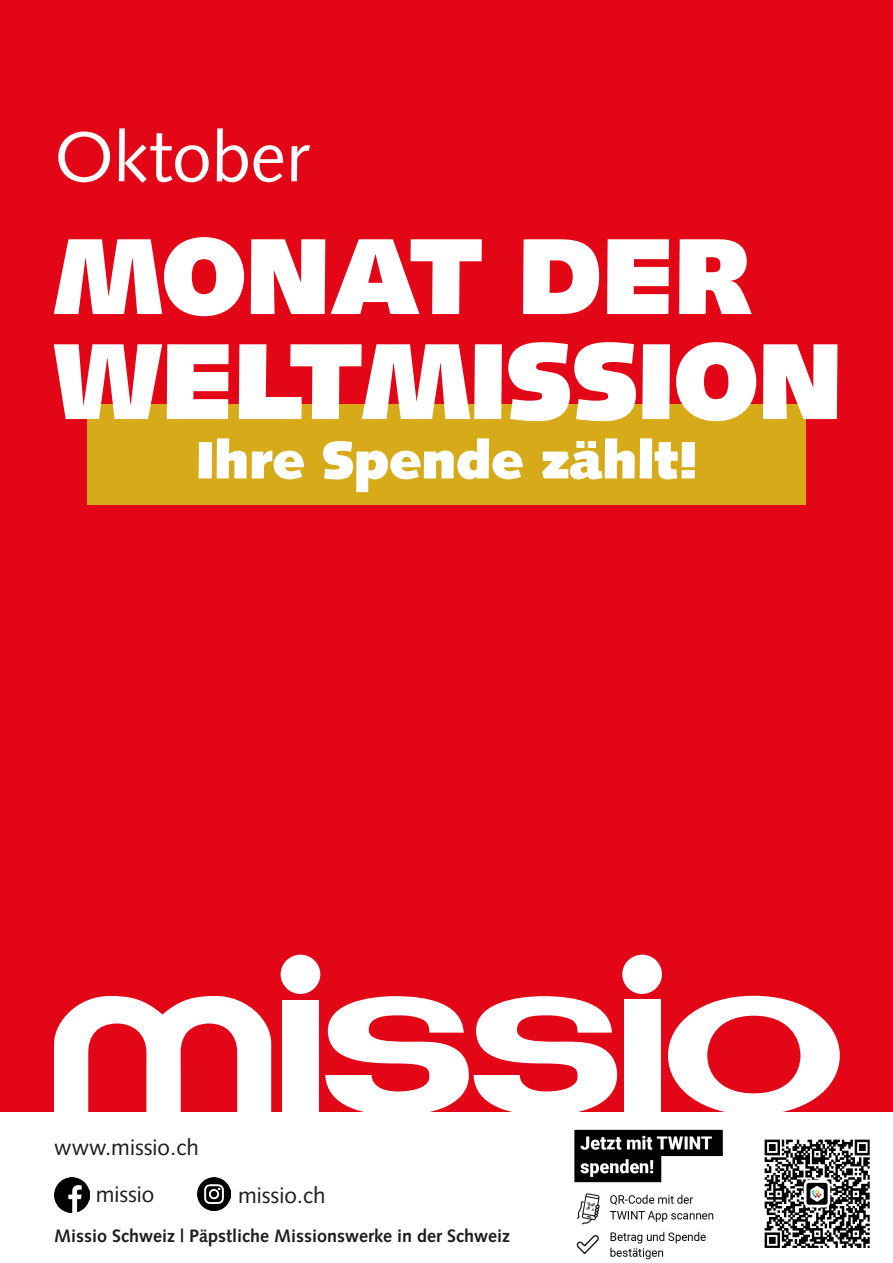
<style>
.page{position:relative;width:893px;height:1263px;background:#e30617}
.page>*{position:absolute;margin:0;border:0;box-sizing:border-box;transform-origin:0 0}
.t1{font:900 108px "Syntax LT Std";color:#fff}
.t2{font:70.5px "Syntax LT Std";color:#fff}
.t3{font:900 52.5px "Syntax LT Std";color:#fff}
.t4{font:22.5px "Syntax LT Std";color:#1d1d1b}
.t5{font:700 18px "Syntax LT Std";color:#1d1d1b}
</style>
<div class="page">
<div style="left:0;top:1112px;width:893px;height:151px;background:#fff"></div>
<div style="left:87px;top:404px;width:719px;height:100px;background:#d7aa1a"></div>
<div style="left:282px;top:1000px;width:37px;height:113px;background:#fff"></div>
<svg style="left:325px;top:996px;width:292px;height:116px"></svg>
<svg style="left:668px;top:996px;width:172px;height:116px"></svg>
<div style="left:281px;top:955px;width:39px;height:39px;background:#fff;border-radius:50%"></div>
<div style="left:622px;top:955px;width:40px;height:39px;background:#fff;border-radius:50%"></div>
<div style="left:624px;top:999px;width:37px;height:113px;background:#fff"></div>
<svg style="left:54px;top:996px;width:217px;height:116px"></svg>
<img style="left:54px;top:1177px;width:35px;height:35px">
<img style="left:197px;top:1178px;width:34px;height:32px">
<img style="left:574px;top:1129px;width:296px;height:131px">
<p class="t2" style="left:55px;top:115px;width:256px">Oktober</p>
<p class="t1" style="left:54px;top:212px;width:700px">MONAT DER</p>
<p class="t1" style="left:54px;top:317px;width:790px">WELTMISSION</p>
<p class="t3" style="left:197px;top:429px;width:503px">Ihre Spende zählt!</p>
<p class="t4" style="left:54px;top:1134px;width:146px">www.missio.ch</p>
<p class="t4" style="left:96px;top:1181px;width:60px">missio</p>
<p class="t4" style="left:238px;top:1182px;width:89px">missio.ch</p>
<p class="t5" style="left:54px;top:1226px;width:457px">Missio Schweiz | Päpstliche Missionswerke in der Schweiz</p>
</div>
